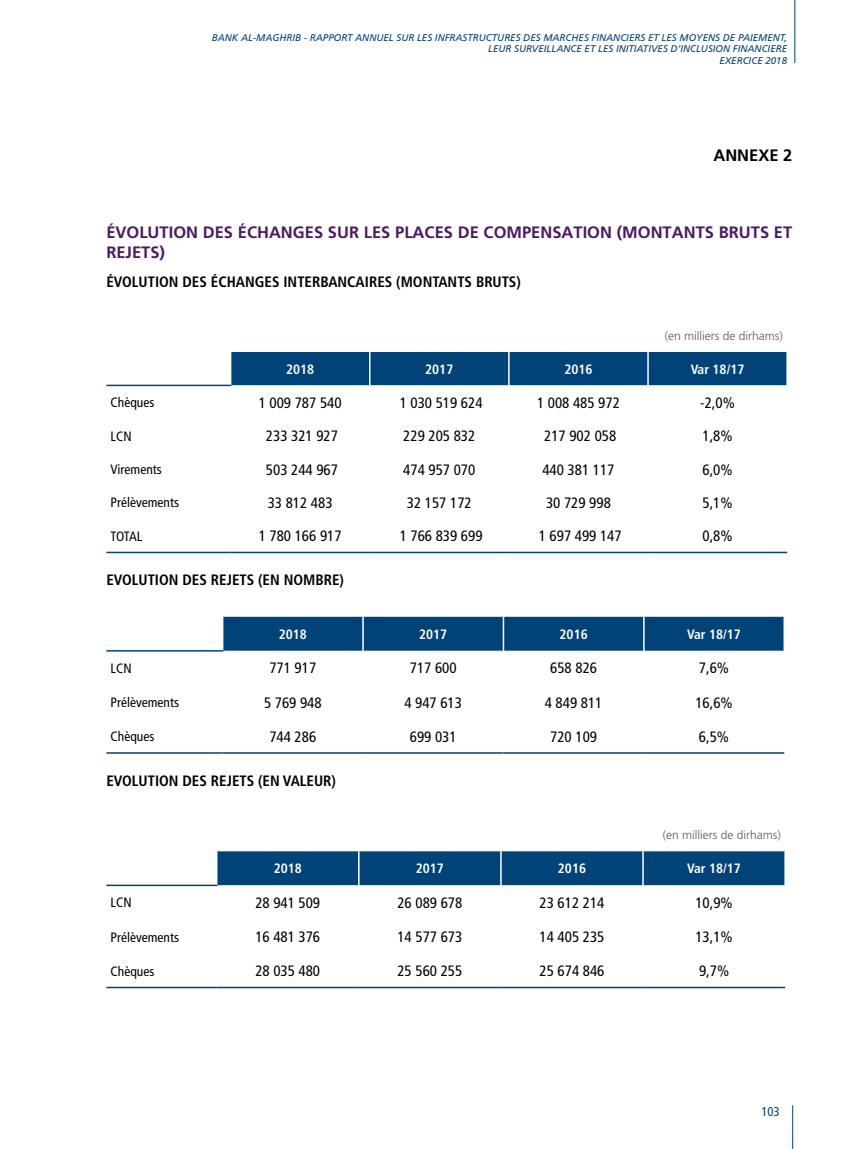
<style>
.page{position:relative;width:851px;height:1149px;background:#fff}
.page>*{position:absolute;margin:0;border:0;box-sizing:border-box;transform-origin:0 0}
.t1{font:700 16.5px/19.8px "Frutiger";color:#4d1965}
.t2{font:700 16.5px "Frutiger";color:#000}
.t3{font:condensed 15px "Frutiger";color:#000}
.t4{font:700 condensed 15px "Frutiger";color:#000}
.t5{font:condensed 13.5px "Frutiger";color:#000}
.t6{font:700 condensed 13.5px "Frutiger";color:#fff}
.t7{font:condensed 12.75px "Frutiger";color:#004379}
.t8{font:300 12px "Frutiger";color:#575756}
.t9{font:italic 9.75px/11.7px "Frutiger";color:#004379;text-align:right}
</style>
<div class="page">
<hr style="left:794px;top:0;width:1px;height:63px;background:#004379">
<hr style="left:792px;top:1104px;width:1px;height:44px;background:#004379">
<div style="left:231px;top:352px;width:555px;height:33px;background:#004379"></div>
<svg style="left:106px;top:385px;width:681px;height:2px"></svg>
<hr style="left:106px;top:384px;width:125px;height:2px;background:#004379">
<hr style="left:106px;top:551px;width:124px;height:2px;background:#004379">
<hr style="left:230px;top:551px;width:139px;height:2px;background:#004379">
<hr style="left:369px;top:551px;width:140px;height:2px;background:#004379">
<hr style="left:509px;top:551px;width:139px;height:2px;background:#004379">
<hr style="left:648px;top:551px;width:139px;height:2px;background:#004379">
<hr style="left:369px;top:352px;width:1px;height:33px;background:#fff">
<hr style="left:508px;top:352px;width:1px;height:33px;background:#fff">
<hr style="left:647px;top:352px;width:1px;height:33px;background:#fff">
<div style="left:223px;top:616px;width:560px;height:34px;background:#004379"></div>
<svg style="left:106px;top:650px;width:678px;height:2px"></svg>
<hr style="left:106px;top:752px;width:116px;height:1px;background:#004379">
<hr style="left:222px;top:752px;width:141px;height:1px;background:#004379">
<hr style="left:363px;top:752px;width:140px;height:1px;background:#004379">
<hr style="left:503px;top:752px;width:140px;height:1px;background:#004379">
<hr style="left:643px;top:752px;width:141px;height:1px;background:#004379">
<hr style="left:106px;top:650px;width:117px;height:1px;background:#004379">
<hr style="left:362px;top:616px;width:2px;height:34px;background:#fff">
<hr style="left:502px;top:616px;width:2px;height:34px;background:#fff">
<hr style="left:643px;top:616px;width:1px;height:34px;background:#fff">
<div style="left:217px;top:851px;width:567px;height:34px;background:#004379"></div>
<svg style="left:106px;top:885px;width:679px;height:2px"></svg>
<hr style="left:106px;top:986px;width:111px;height:1px;background:#004379">
<hr style="left:217px;top:986px;width:142px;height:1px;background:#004379">
<hr style="left:359px;top:986px;width:142px;height:1px;background:#004379">
<hr style="left:501px;top:986px;width:142px;height:1px;background:#004379">
<hr style="left:643px;top:986px;width:142px;height:1px;background:#004379">
<hr style="left:106px;top:884px;width:111px;height:1px;background:#004379">
<hr style="left:358px;top:851px;width:1px;height:34px;background:#fff">
<hr style="left:500px;top:851px;width:1px;height:34px;background:#fff">
<hr style="left:642px;top:851px;width:1px;height:34px;background:#fff">
<p class="t9" style="left:212px;top:32px;width:576px">BANK AL-MAGHRIB - RAPPORT ANNUEL SUR LES INFRASTRUCTURES DES MARCHES FINANCIERS ET LES MOYENS DE PAIEMENT,<br>LEUR SURVEILLANCE ET LES INITIATIVES D’INCLUSION FINANCIERE<br>EXERCICE 2018</p>
<p class="t2" style="left:713px;top:146px;width:80px">ANNEXE 2</p>
<p class="t1" style="left:106px;top:222px;width:687px">ÉVOLUTION DES ÉCHANGES SUR LES PLACES DE COMPENSATION (MONTANTS BRUTS ET<br>REJETS)</p>
<p class="t4" style="left:106px;top:273px;width:416px">ÉVOLUTION DES ÉCHANGES INTERBANCAIRES (MONTANTS BRUTS)</p>
<p class="t8" style="left:664px;top:329px;width:120px">(en milliers de dirhams)</p>
<p class="t6" style="left:286px;top:361px;width:30px">2018</p>
<p class="t6" style="left:425px;top:361px;width:30px">2017</p>
<p class="t6" style="left:564px;top:361px;width:30px">2016</p>
<p class="t6" style="left:690px;top:361px;width:55px">Var 18/17</p>
<p class="t5" style="left:111px;top:394px;width:45px">Chèques</p>
<p class="t3" style="left:259px;top:393px;width:84px">1 009 787 540</p>
<p class="t3" style="left:399px;top:393px;width:84px">1 030 519 624</p>
<p class="t3" style="left:537px;top:393px;width:84px">1 008 485 972</p>
<p class="t3" style="left:700px;top:393px;width:36px">-2,0%</p>
<p class="t5" style="left:111px;top:428px;width:23px">LCN</p>
<p class="t3" style="left:266px;top:427px;width:73px">233 321 927</p>
<p class="t3" style="left:403px;top:427px;width:73px">229 205 832</p>
<p class="t3" style="left:544px;top:427px;width:74px">217 902 058</p>
<p class="t3" style="left:702px;top:427px;width:32px">1,8%</p>
<p class="t5" style="left:111px;top:461px;width:53px">Virements</p>
<p class="t3" style="left:266px;top:460px;width:73px">503 244 967</p>
<p class="t3" style="left:403px;top:460px;width:73px">474 957 070</p>
<p class="t3" style="left:542px;top:460px;width:73px">440 381 117</p>
<p class="t3" style="left:702px;top:460px;width:32px">6,0%</p>
<p class="t5" style="left:111px;top:494px;width:70px">Prélèvements</p>
<p class="t3" style="left:268px;top:494px;width:66px">33 812 483</p>
<p class="t3" style="left:407px;top:494px;width:66px">32 157 172</p>
<p class="t3" style="left:546px;top:494px;width:66px">30 729 998</p>
<p class="t3" style="left:702px;top:494px;width:32px">5,1%</p>
<p class="t5" style="left:111px;top:528px;width:33px">TOTAL</p>
<p class="t3" style="left:259px;top:527px;width:84px">1 780 166 917</p>
<p class="t3" style="left:399px;top:527px;width:84px">1 766 839 699</p>
<p class="t3" style="left:538px;top:527px;width:84px">1 697 499 147</p>
<p class="t3" style="left:702px;top:527px;width:32px">0,8%</p>
<p class="t4" style="left:106px;top:571px;width:239px">EVOLUTION DES REJETS (EN NOMBRE)</p>
<p class="t6" style="left:279px;top:626px;width:30px">2018</p>
<p class="t6" style="left:419px;top:626px;width:30px">2017</p>
<p class="t6" style="left:559px;top:626px;width:30px">2016</p>
<p class="t6" style="left:687px;top:626px;width:55px">Var 18/17</p>
<p class="t5" style="left:111px;top:660px;width:23px">LCN</p>
<p class="t3" style="left:269px;top:659px;width:48px">771 917</p>
<p class="t3" style="left:410px;top:659px;width:48px">717 600</p>
<p class="t3" style="left:550px;top:659px;width:48px">658 826</p>
<p class="t3" style="left:698px;top:659px;width:32px">7,6%</p>
<p class="t5" style="left:111px;top:694px;width:70px">Prélèvements</p>
<p class="t3" style="left:264px;top:693px;width:59px">5 769 948</p>
<p class="t3" style="left:404px;top:693px;width:59px">4 947 613</p>
<p class="t3" style="left:544px;top:693px;width:59px">4 849 811</p>
<p class="t3" style="left:695px;top:693px;width:39px">16,6%</p>
<p class="t5" style="left:111px;top:728px;width:45px">Chèques</p>
<p class="t3" style="left:269px;top:727px;width:48px">744 286</p>
<p class="t3" style="left:410px;top:727px;width:48px">699 031</p>
<p class="t3" style="left:550px;top:727px;width:48px">720 109</p>
<p class="t3" style="left:698px;top:727px;width:32px">6,5%</p>
<p class="t4" style="left:106px;top:771px;width:231px">EVOLUTION DES REJETS (EN VALEUR)</p>
<p class="t8" style="left:662px;top:827px;width:120px">(en milliers de dirhams)</p>
<p class="t6" style="left:274px;top:860px;width:30px">2018</p>
<p class="t6" style="left:416px;top:860px;width:30px">2017</p>
<p class="t6" style="left:558px;top:860px;width:30px">2016</p>
<p class="t6" style="left:687px;top:860px;width:55px">Var 18/17</p>
<p class="t5" style="left:111px;top:894px;width:23px">LCN</p>
<p class="t3" style="left:255px;top:893px;width:66px">28 941 509</p>
<p class="t3" style="left:397px;top:893px;width:66px">26 089 678</p>
<p class="t3" style="left:539px;top:893px;width:66px">23 612 214</p>
<p class="t3" style="left:695px;top:893px;width:39px">10,9%</p>
<p class="t5" style="left:111px;top:928px;width:70px">Prélèvements</p>
<p class="t3" style="left:255px;top:927px;width:66px">16 481 376</p>
<p class="t3" style="left:397px;top:927px;width:66px">14 577 673</p>
<p class="t3" style="left:539px;top:927px;width:66px">14 405 235</p>
<p class="t3" style="left:695px;top:927px;width:39px">13,1%</p>
<p class="t5" style="left:111px;top:962px;width:45px">Chèques</p>
<p class="t3" style="left:255px;top:961px;width:66px">28 035 480</p>
<p class="t3" style="left:397px;top:961px;width:66px">25 560 255</p>
<p class="t3" style="left:539px;top:961px;width:66px">25 674 846</p>
<p class="t3" style="left:699px;top:961px;width:32px">9,7%</p>
<p class="t7" style="left:761px;top:1104px;width:20px">103</p>
</div>
